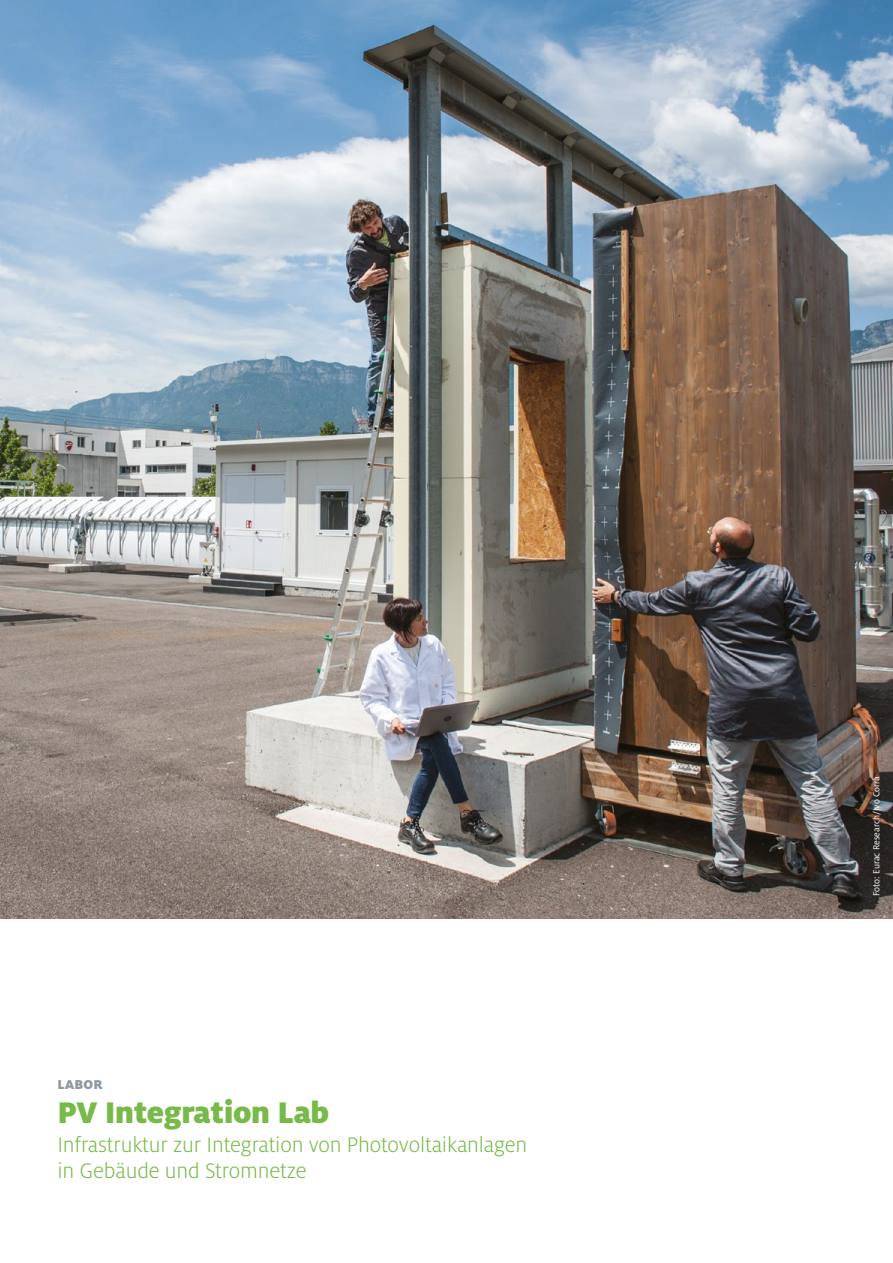
<style>
.page{position:relative;width:893px;height:1263px;background:#fff}
.page>*{position:absolute;margin:0;border:0;box-sizing:border-box;transform-origin:0 0}
.t1{font:900 33px "Milo Pro";letter-spacing:-.015em;color:#78ba49}
.t2{font:300 23.25px/25.5px "Milo Pro";letter-spacing:-.005em;color:#78ba49}
.t3{font:900 14.25px "Milo Pro";letter-spacing:.01em;color:#9098a0}
.t4{font:9.75px "Milo Pro";color:#fff}
</style>
<div class="page">
<img style="left:0;top:0;width:893px;height:918px">
<p class="t3" style="left:57px;top:1076px;width:46px">LABOR</p>
<h1 class="t1" style="left:57px;top:1093px;width:273px">PV Integration Lab</h1>
<p class="t2" style="left:57px;top:1132px;width:472px">Infrastruktur zur Integration von Photovoltaikanlagen in Gebäude und Stromnetze</p>
<p class="t4" style="left:871px;top:896px;width:122px;rotate:-90deg">Foto: Eurac Research/Ivo Corrà</p>
</div>
